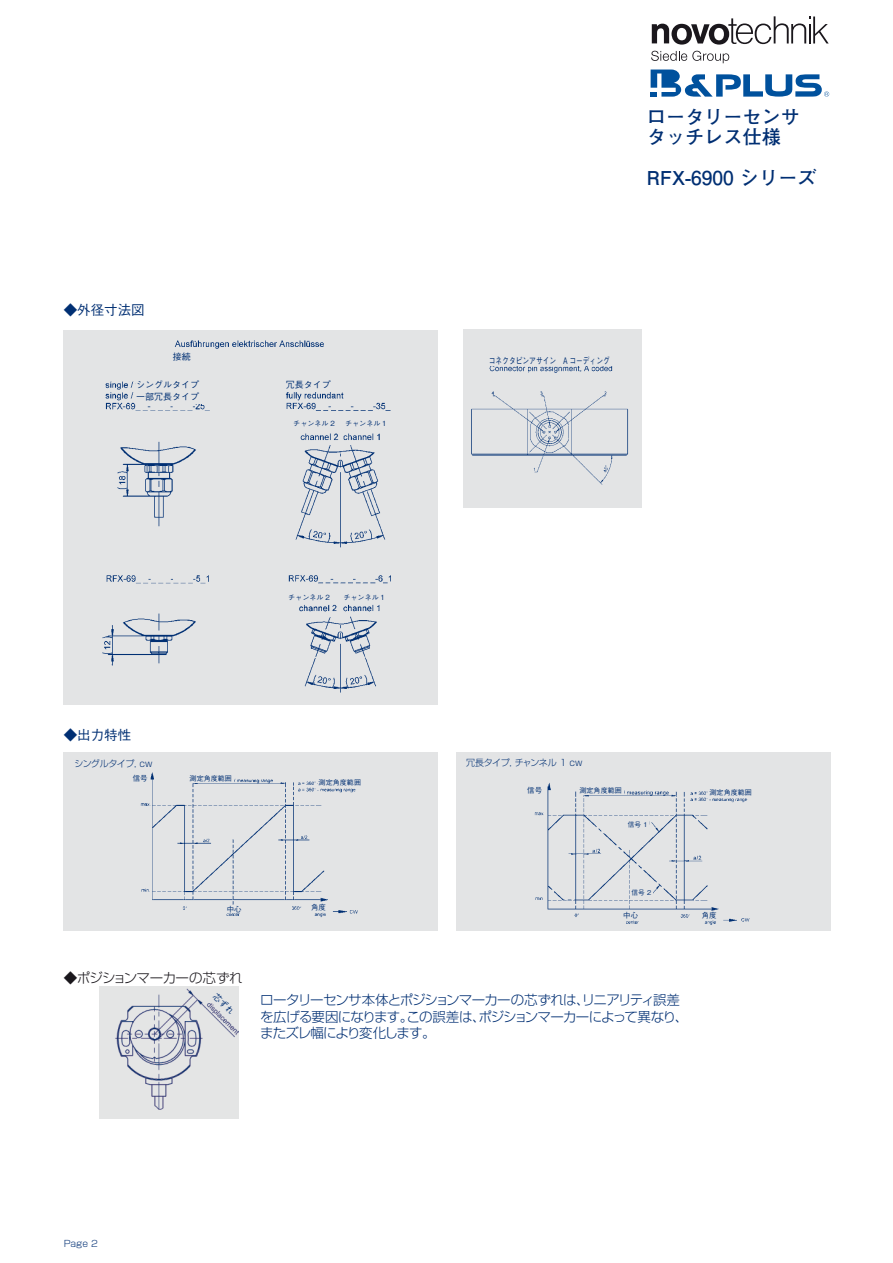
<style>
.page{position:relative;width:893px;height:1263px;background:#fff}
.page>*{position:absolute;margin:0;border:0;box-sizing:border-box;transform-origin:0 0}
.t1{font:700 19.2px/20.2px "Futo Go B101 Pro";color:#002f73}
.t2{font:300 13.5px/16.5px "Shin Go Pro";letter-spacing:-.065em;color:#002f73}
.t3{font:300 13.5px "Shin Go Pro";letter-spacing:-.045em;color:#1a171c}
.t4{font:500 13.5px "Gothic BBB Pro";color:#002f73}
.t5{font:300 9px "Shin Go Pro";letter-spacing:-.04em;color:#002f73}
.t6{font:500 9px "Gothic BBB Pro";color:#002f73}
.t7{font:500 9px "Gothic BBB Pro";color:#002f73;scale:.75 1}
.t8{font:500 7.5px "Gothic BBB Pro";color:#002f73}
.t9{font:500 7.05px "Gothic BBB Pro";color:#002f73}
.t10{font:500 6.6px "Gothic BBB Pro";color:#002f73}
</style>
<div class="page">
<svg style="left:652px;top:16px;width:177px;height:29px"></svg>
<svg style="left:651px;top:51px;width:78px;height:12px"></svg>
<svg style="left:651px;top:70px;width:178px;height:27px"></svg>
<div style="left:64px;top:331px;width:372px;height:374px;background:#e3e4e5"></div>
<div style="left:463px;top:330px;width:179px;height:178px;background:#e3e4e5"></div>
<img style="left:471px;top:366px;width:158px;height:119px">
<img style="left:99px;top:986px;width:139px;height:132px">
<div style="left:341px;top:594px;width:47px;height:8px;background:#e3e4e5"></div>
<div style="left:343px;top:420px;width:46px;height:13px;background:#e3e4e5"></div>
<div style="left:286px;top:594px;width:46px;height:8px;background:#e3e4e5"></div>
<div style="left:291px;top:420px;width:46px;height:13px;background:#e3e4e5"></div>
<div style="left:286px;top:380px;width:82px;height:11px;background:#e3e4e5"></div>
<div style="left:136px;top:392px;width:82px;height:12px;background:#e3e4e5"></div>
<div style="left:136px;top:380px;width:83px;height:11px;background:#e3e4e5"></div>
<div style="left:173px;top:352px;width:136px;height:11px;background:#e3e4e5"></div>
<div style="left:64px;top:752px;width:374px;height:179px;background:#e3e4e5"></div>
<img style="left:140px;top:772px;width:218px;height:146px">
<div style="left:188px;top:775px;width:46px;height:8px;background:#e3e4e5"></div>
<div style="left:319px;top:779px;width:49px;height:8px;background:#e3e4e5"></div>
<div style="left:224px;top:905px;width:18px;height:8px;background:#e3e4e5"></div>
<div style="left:309px;top:903px;width:19px;height:8px;background:#e3e4e5"></div>
<div style="left:131px;top:775px;width:19px;height:8px;background:#e3e4e5"></div>
<div style="left:456px;top:752px;width:374px;height:179px;background:#e3e4e5"></div>
<img style="left:534px;top:782px;width:216px;height:143px">
<div style="left:628px;top:819px;width:21px;height:11px;background:#e3e4e5"></div>
<div style="left:632px;top:887px;width:21px;height:11px;background:#e3e4e5"></div>
<div style="left:621px;top:911px;width:17px;height:8px;background:#e3e4e5"></div>
<div style="left:700px;top:911px;width:19px;height:9px;background:#e3e4e5"></div>
<div style="left:525px;top:786px;width:19px;height:9px;background:#e3e4e5"></div>
<div style="left:577px;top:786px;width:47px;height:9px;background:#e3e4e5"></div>
<div style="left:710px;top:789px;width:49px;height:8px;background:#e3e4e5"></div>
<svg style="left:210px;top:992px;width:28px;height:29px"></svg>
<p class="t4" style="left:64px;top:299px;width:82px">◆外径寸法図</p>
<p class="t6" style="left:173px;top:349px;width:19px">接続</p>
<p class="t6" style="left:136px;top:377px;width:64px">シングルタイプ</p>
<p class="t6" style="left:136px;top:390px;width:64px">一部冗長タイプ</p>
<p class="t6" style="left:286px;top:377px;width:46px">冗長タイプ</p>
<p class="t9" style="left:293px;top:418px;width:43px">チャンネル 2</p>
<p class="t9" style="left:345px;top:418px;width:43px">チャンネル 1</p>
<p class="t4" style="left:64px;top:724px;width:82px">◆出力特性　</p>
<p class="t5" style="left:75px;top:756px;width:80px">シングルタイプ, cw</p>
<p class="t8" style="left:133px;top:772px;width:16px">信号</p>
<p class="t9" style="left:190px;top:772px;width:44px">測定角度範囲</p>
<p class="t9" style="left:288px;top:591px;width:43px">チャンネル 2</p>
<p class="t9" style="left:343px;top:591px;width:43px">チャンネル 1</p>
<p class="t9" style="left:319px;top:777px;width:44px">測定角度範囲</p>
<p class="t8" style="left:227px;top:903px;width:16px">中心</p>
<p class="t8" style="left:311px;top:901px;width:16px">角度</p>
<p class="t3" style="left:64px;top:966px;width:180px">◆ポジションマーカーの芯ずれ</p>
<h1 class="t1" style="left:647px;top:104px;width:155px">ロータリーセンサタッチレス仕様</h1>
<h1 class="t1" style="left:647px;top:165px;width:171px">RFX-6900 シリーズ</h1>
<p class="t7" style="left:489px;top:353px;width:163px">コネクタピンアサイン　A コーディング</p>
<p class="t5" style="left:466px;top:755px;width:118px">冗長タイプ, チャンネル 1 cw</p>
<p class="t8" style="left:527px;top:784px;width:16px">信号</p>
<p class="t9" style="left:579px;top:784px;width:44px">測定角度範囲</p>
<p class="t9" style="left:710px;top:786px;width:44px">測定角度範囲</p>
<p class="t10" style="left:628px;top:819px;width:21px">信号 1</p>
<p class="t10" style="left:632px;top:887px;width:21px">信号 2</p>
<p class="t8" style="left:623px;top:909px;width:16px">中心</p>
<p class="t8" style="left:702px;top:909px;width:16px">角度</p>
<p class="t5" style="left:64px;top:1236px;width:36px">Page 2</p>
<p class="t2" style="left:260px;top:990px;width:430px">ロータリーセンサ本体とポジションマーカーの芯ずれは、リニアリティ誤差を広げる要因になります。この誤差は、ポジションマーカーによって異なり、またズレ幅により変化します。</p>
</div>
